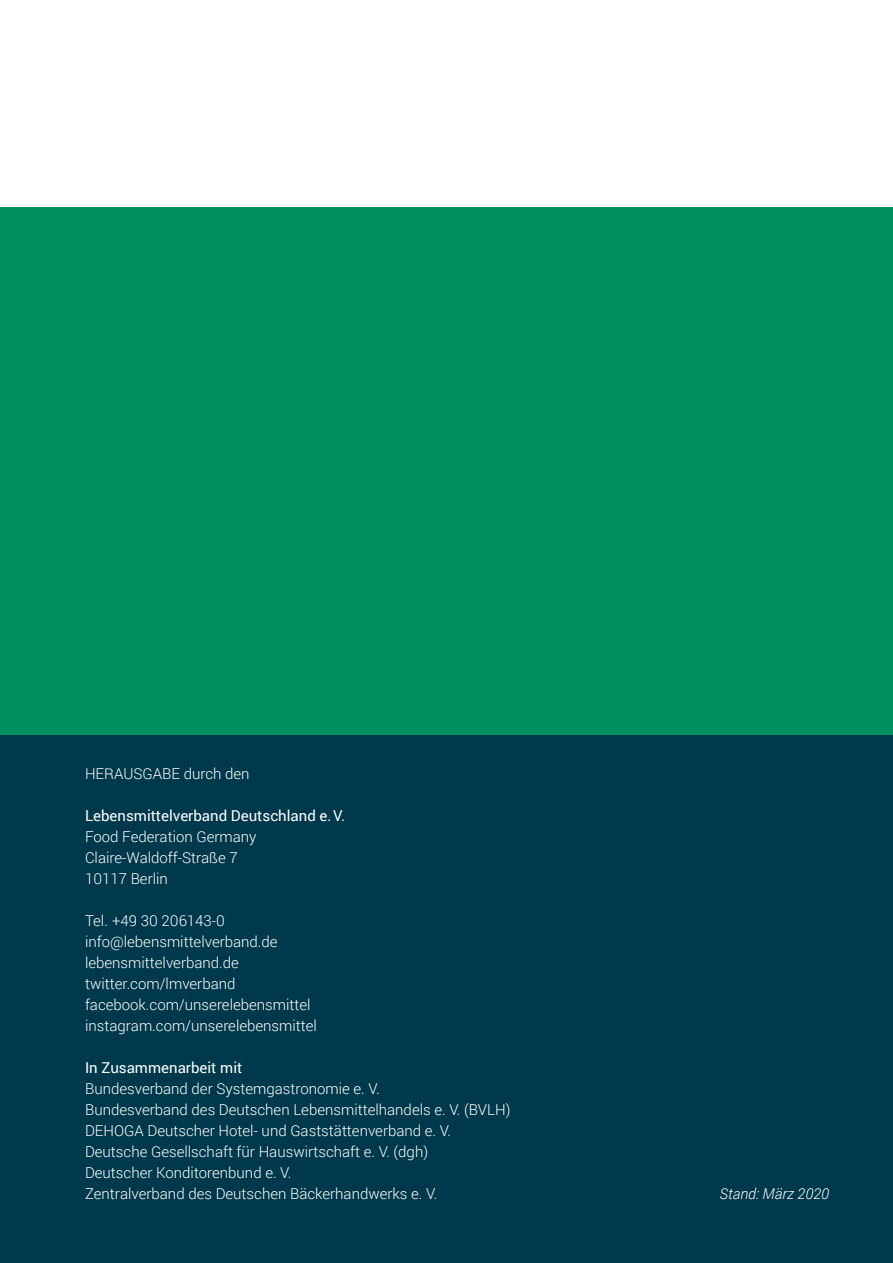
<style>
.page{position:relative;width:893px;height:1263px;background:#fff}
.page>*{position:absolute;margin:0;border:0;box-sizing:border-box;transform-origin:0 0}
.t1{font:300 15px/21px "Roboto";color:#fff}
.t2{font:15px "Roboto";color:#fff}
.t3{font:italic 300 15px "Roboto";color:#fff}
</style>
<div class="page">
<div style="left:0;top:735px;width:893px;height:528px;background:#00394c"></div>
<div style="left:0;top:207px;width:893px;height:528px;background:#00905d"></div>
<p class="t1" style="left:85px;top:763px;width:166px">HERAUSGABE durch den</p>
<p class="t2" style="left:85px;top:805px;width:261px">Lebensmittelverband Deutschland e. V.</p>
<p class="t1" style="left:85px;top:826px;width:173px">Food Federation Germany<br>Claire-Waldoff-Straße 7<br>10117 Berlin</p>
<p class="t1" style="left:85px;top:910px;width:233px">Tel. +49 30 206143-0 info@lebensmittelverband.de lebensmittelverband.de twitter.com/lmverband facebook.com/unserelebensmittel instagram.com/unserelebensmittel</p>
<p class="t2" style="left:85px;top:1057px;width:159px">In Zusammenarbeit mit</p>
<p class="t1" style="left:85px;top:1078px;width:427px">Bundesverband der Systemgastronomie e. V.<br>Bundesverband des Deutschen Lebensmittelhandels e. V. (BVLH)<br>DEHOGA Deutscher Hotel- und Gaststättenverband e. V.<br>Deutsche Gesellschaft für Hauswirtschaft e. V. (dgh)<br>Deutscher Konditorenbund e. V.<br>Zentralverband des Deutschen Bäckerhandwerks e. V.</p>
<p class="t3" style="left:720px;top:1183px;width:111px">Stand: März 2020</p>
</div>
